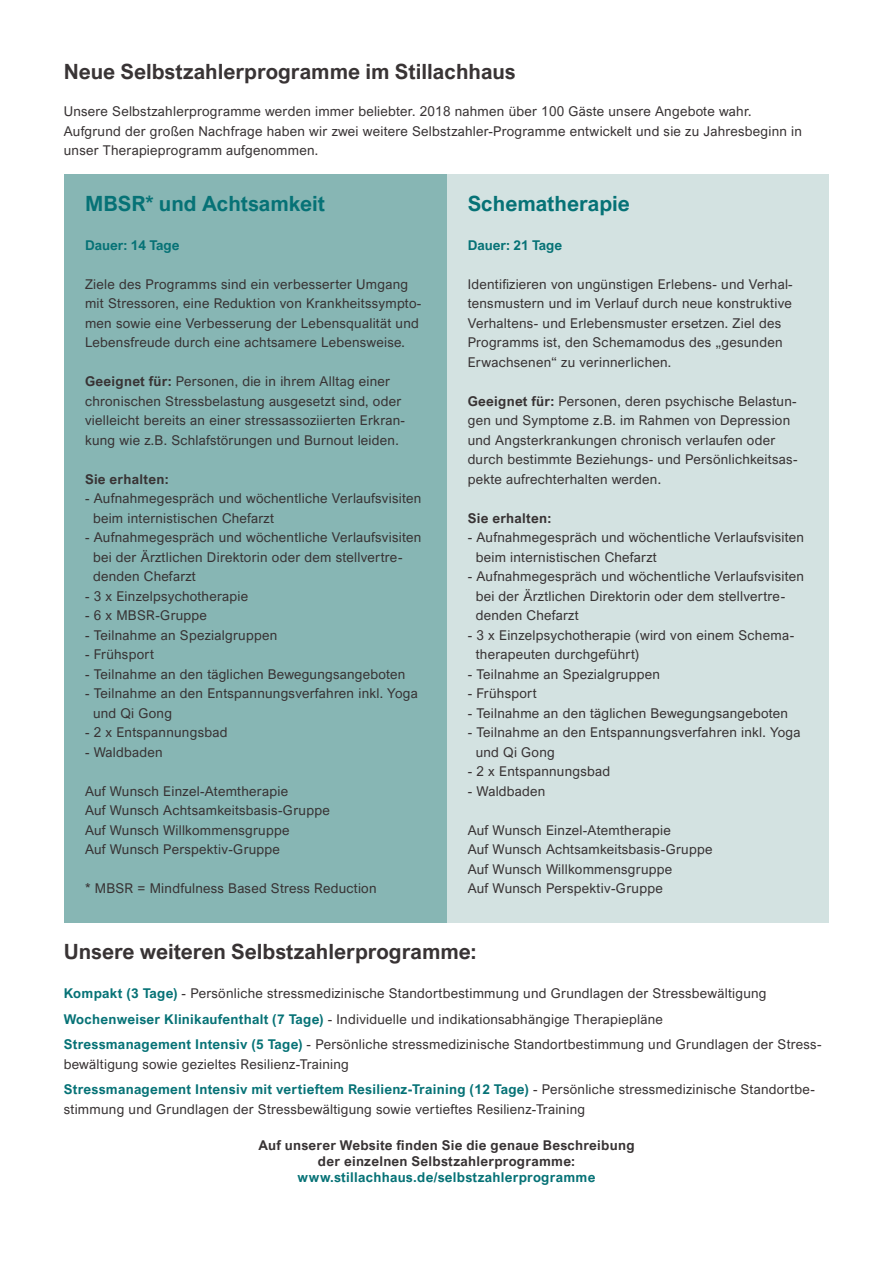
<style>
.page{position:relative;width:893px;height:1263px;background:#fff}
.page>*{position:absolute;margin:0;border:0;box-sizing:border-box;transform-origin:0 0}
.t1{font:700 21px "Arial Nova";color:#393435}
.t2{font:700 21px "Arial Nova";color:#383334}
.t3{font:700 21px "Arial Nova";color:#067276}
.t4{font:13.5px/19.5px "Arial Nova";letter-spacing:.02em;color:#383334}
.t5{font:700 13.5px/16.2px "Arial Nova";letter-spacing:.02em;color:#383334;text-align:center}
.t6{font:700 13.5px "Arial Nova";letter-spacing:.02em;color:#067276}
.t7{font:700 13.5px "Arial Nova";color:#067276}
.s1{font-weight:700}
.s2{font-weight:700;color:#067276}
</style>
<div class="page">
<div style="left:446px;top:174px;width:383px;height:749px;background:#d3e2e1"></div>
<div style="left:64px;top:174px;width:382px;height:749px;background:#87b6b4"></div>
<h1 class="t1" style="left:64px;top:59px;width:453px">Neue Selbstzahlerprogramme im Stillachhaus</h1>
<p class="t4" style="left:64px;top:102px;width:740px">Unsere Selbstzahlerprogramme werden immer beliebter. 2018 nahmen über 100 Gäste unsere Angebote wahr.<br>Aufgrund der großen Nachfrage haben wir zwei weitere Selbstzahler-Programme entwickelt und sie zu Jahresbeginn in unser Therapieprogramm aufgenommen.</p>
<h1 class="t3" style="left:85px;top:191px;width:242px">MBSR* und Achtsamkeit</h1>
<p class="t7" style="left:85px;top:237px;width:96px">Dauer: 14 Tage</p>
<p class="t4" style="left:85px;top:274px;width:338px">Ziele des Programms sind ein verbesserter Umgang mit Stressoren, eine Reduktion von Krankheitssympto&shy;men sowie eine Verbesserung der Lebensqualität und Lebensfreude durch eine achtsamere Lebensweise.</p>
<p class="t4" style="left:85px;top:372px;width:322px"><span class="s1">Geeignet für:</span> Personen, die in ihrem Alltag einer chronischen Stressbelastung ausgesetzt sind, oder vielleicht bereits an einer stressassoziierten Erkran&shy;kung wie z.B. Schlafstörungen und Burnout leiden.</p>
<p class="t5" style="left:85px;top:471px;width:85px">Sie erhalten:</p>
<p class="t4" style="left:93px;top:489px;width:330px;text-indent:-8px">- Aufnahmegespräch und wöchentliche Verlaufsvisiten beim internistischen Chefarzt</p>
<p class="t4" style="left:93px;top:528px;width:330px;text-indent:-8px">- Aufnahmegespräch und wöchentliche Verlaufsvisiten bei der Ärztlichen Direktorin oder dem stellvertre&shy;denden Chefarzt</p>
<p class="t4" style="left:85px;top:586px;width:165px">- 3 x Einzelpsychotherapie</p>
<p class="t4" style="left:85px;top:606px;width:123px">- 6 x MBSR-Gruppe</p>
<p class="t4" style="left:85px;top:625px;width:194px">- Teilnahme an Spezialgruppen</p>
<p class="t4" style="left:85px;top:645px;width:70px">- Frühsport</p>
<p class="t4" style="left:85px;top:664px;width:322px">- Teilnahme an den täglichen Bewegungsangeboten</p>
<p class="t4" style="left:93px;top:684px;width:326px;text-indent:-8px">- Teilnahme an den Entspannungsverfahren inkl. Yoga und Qi Gong</p>
<p class="t4" style="left:85px;top:723px;width:144px">- 2 x Entspannungsbad</p>
<p class="t4" style="left:85px;top:742px;width:79px">- Waldbaden</p>
<p class="t4" style="left:85px;top:781px;width:246px">Auf Wunsch Einzel-Atemtherapie<br>Auf Wunsch Achtsamkeitsbasis-Gruppe Auf Wunsch Willkommensgruppe<br>Auf Wunsch Perspektiv-Gruppe</p>
<p class="t4" style="left:85px;top:879px;width:293px">* MBSR = Mindfulness Based Stress Reduction</p>
<h1 class="t3" style="left:468px;top:191px;width:164px">Schematherapie</h1>
<p class="t7" style="left:468px;top:237px;width:96px">Dauer: 21 Tage</p>
<p class="t4" style="left:468px;top:274px;width:327px">Identifizieren von ungünstigen Erlebens- und Verhal&shy;tensmustern und im Verlauf durch neue konstruktive Verhaltens- und Erlebensmuster ersetzen. Ziel des Programms ist, den Schemamodus des „gesunden Erwachsenen“ zu verinnerlichen.</p>
<p class="t4" style="left:468px;top:391px;width:331px"><span class="s1">Geeignet für:</span> Personen, deren psychische Belastun&shy;gen und Symptome z.B. im Rahmen von Depression und Angsterkrankungen chronisch verlaufen oder durch bestimmte Beziehungs- und Persönlichkeitsas&shy;pekte aufrechterhalten werden.</p>
<p class="t5" style="left:468px;top:510px;width:85px">Sie erhalten:</p>
<p class="t4" style="left:476px;top:528px;width:330px;text-indent:-8px">- Aufnahmegespräch und wöchentliche Verlaufsvisiten beim internistischen Chefarzt</p>
<p class="t4" style="left:476px;top:567px;width:330px;text-indent:-8px">- Aufnahmegespräch und wöchentliche Verlaufsvisiten bei der Ärztlichen Direktorin oder dem stellvertre&shy;denden Chefarzt</p>
<p class="t4" style="left:476px;top:625px;width:320px;text-indent:-8px">- 3 x Einzelpsychotherapie (wird von einem Schema&shy;therapeuten durchgeführt)</p>
<p class="t4" style="left:468px;top:664px;width:194px">- Teilnahme an Spezialgruppen</p>
<p class="t4" style="left:468px;top:684px;width:70px">- Frühsport</p>
<p class="t4" style="left:468px;top:703px;width:322px">- Teilnahme an den täglichen Bewegungsangeboten</p>
<p class="t4" style="left:476px;top:723px;width:326px;text-indent:-8px">- Teilnahme an den Entspannungsverfahren inkl. Yoga und Qi Gong</p>
<p class="t4" style="left:468px;top:762px;width:144px">- 2 x Entspannungsbad</p>
<p class="t4" style="left:468px;top:781px;width:79px">- Waldbaden</p>
<p class="t4" style="left:468px;top:820px;width:246px">Auf Wunsch Einzel-Atemtherapie<br>Auf Wunsch Achtsamkeitsbasis-Gruppe Auf Wunsch Willkommensgruppe<br>Auf Wunsch Perspektiv-Gruppe</p>
<h1 class="t2" style="left:64px;top:940px;width:414px">Unsere weiteren Selbstzahlerprogramme:</h1>
<p class="t4" style="left:64px;top:981px;width:759px;line-height:25.5px"><span class="s2">Kompakt (3 Tage)</span> - Persönliche stressmedizinische Standortbestimmung und Grundlagen der Stressbewältigung<br><span class="s2">Wochenweiser Klinikaufenthalt (7 Tage)</span> - Individuelle und indikationsabhängige Therapiepläne<br><span class="s2">Stressmanagement Intensiv (5 Tage)</span> - Persönliche stressmedizinische Standortbestimmung und Grundlagen der Stress-</p>
<p class="t4" style="left:64px;top:1051px;width:753px;line-height:25.5px">bewältigung sowie gezieltes Resilienz-Training<br><span class="s2">Stressmanagement Intensiv mit vertieftem Resilienz-Training (12 Tage)</span> - Persönliche stressmedizinische Standortbe-</p>
<p class="t4" style="left:64px;top:1099px;width:523px">stimmung und Grundlagen der Stressbewältigung sowie vertieftes Resilienz-Training</p>
<p class="t5" style="left:258px;top:1136px;width:378px">Auf unserer Website finden Sie die genaue Beschreibung der einzelnen Selbstzahlerprogramme:</p>
<p class="t6" style="left:298px;top:1169px;width:299px">www.stillachhaus.de/selbstzahlerprogramme</p>
</div>
